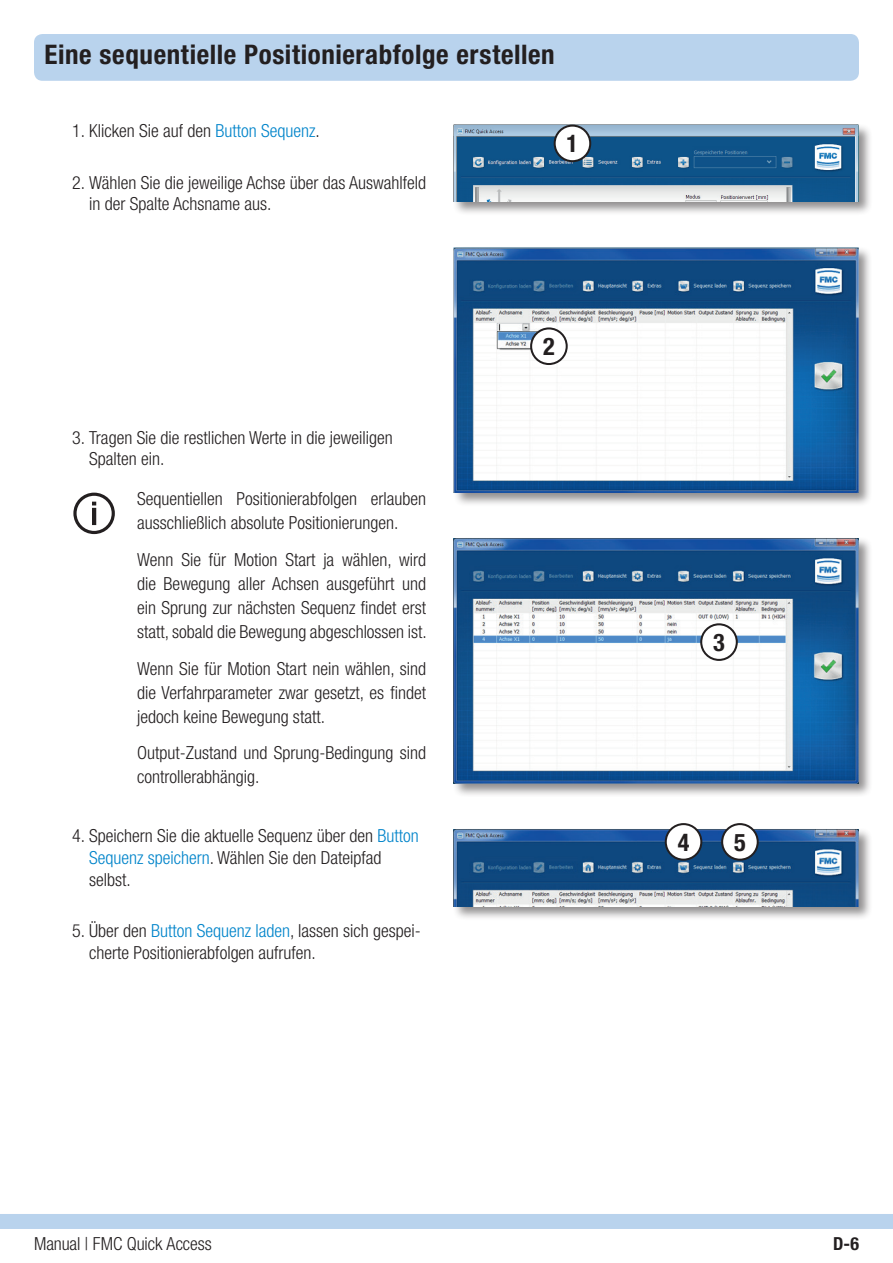
<style>
.page{position:relative;width:893px;height:1263px;background:#fff}
.page>*{position:absolute;margin:0;border:0;box-sizing:border-box;transform-origin:0 0}
.t1{font:700 condensed 27px "Helvetica Neue LT Pro";letter-spacing:.025em;color:#231f20}
.t2{font:700 condensed 24.3px "Helvetica Neue LT Pro";color:#231f20}
.t3{font:300 condensed 18px/24px "Helvetica Neue LT Pro";color:#231f20}
.t4{font:700 condensed 18px "Helvetica Neue LT Pro";color:#231f20}
.s1{color:#0084ca}
</style>
<div class="page">
<div style="left:0;top:1214px;width:893px;height:15px;background:#b9d3ed"></div>
<div style="left:452px;top:246px;width:421px;height:261px;background:#231f20;opacity:.5"></div>
<img style="left:454px;top:247px;width:405px;height:245px">
<div style="left:34px;top:34px;width:825px;height:47px;background:#b9d3ed;border-radius:9px"></div>
<div style="left:452px;top:123px;width:421px;height:93px;background:#231f20;opacity:.5"></div>
<img style="left:454px;top:125px;width:405px;height:76px">
<div style="left:531px;top:328px;width:36px;height:36px;background:#fff;border-radius:50%"></div>
<div style="left:530px;top:327px;width:38px;height:38px;border:2px solid #231f20;border-radius:50%"></div>
<div style="left:555px;top:126px;width:35px;height:35px;background:#fff;border-radius:50%"></div>
<div style="left:554px;top:125px;width:37px;height:37px;border:2px solid #231f20;border-radius:50%"></div>
<div style="left:452px;top:536px;width:421px;height:262px;background:#231f20;opacity:.5"></div>
<img style="left:454px;top:538px;width:405px;height:245px">
<div style="left:452px;top:827px;width:421px;height:93px;background:#231f20;opacity:.5"></div>
<img style="left:454px;top:829px;width:405px;height:77px">
<div style="left:701px;top:624px;width:36px;height:36px;background:#fff;border-radius:50%"></div>
<div style="left:700px;top:623px;width:38px;height:38px;border:2px solid #231f20;border-radius:50%"></div>
<div style="left:722px;top:824px;width:36px;height:36px;background:#fff;border-radius:50%"></div>
<div style="left:721px;top:823px;width:38px;height:38px;border:2px solid #231f20;border-radius:50%"></div>
<div style="left:666px;top:824px;width:35px;height:36px;background:#fff;border-radius:50%"></div>
<div style="left:665px;top:823px;width:37px;height:38px;border:2px solid #231f20;border-radius:50%"></div>
<div style="left:73px;top:493px;width:42px;height:41px;border:3px solid #231f20;border-radius:50%"></div>
<hr style="left:92px;top:508px;width:4px;height:17px;background:#231f20">
<svg style="left:92px;top:502px;width:4px;height:3px"></svg>
<h1 class="t1" style="left:45px;top:38px;width:512px">Eine sequentielle Positionierabfolge erstellen</h1>
<p class="t3" style="left:72px;top:119px;width:249px">1. Klicken Sie auf den <span class="s1">Button Sequenz</span>.</p>
<p class="t3" style="left:89px;top:172px;width:338px;line-height:21.6px;text-indent:-17px">2. Wählen Sie die jeweilige Achse über das Auswahlfeld in der Spalte Achsname aus.</p>
<h2 class="t2" style="left:567px;top:129px;width:13px">1</h2>
<p class="t3" style="left:89px;top:426px;width:305px;line-height:21.6px;text-indent:-17px">3. Tragen Sie die restlichen Werte in die jeweiligen<br>Spalten ein.</p>
<p class="t3" style="left:137px;top:487px;width:290px">Sequentiellen Positionierabfolgen erlauben ausschließlich absolute Positionierungen.</p>
<p class="t3" style="left:137px;top:547px;width:291px;text-align:justify">Wenn Sie für Motion Start ja wählen, wird die Bewegung aller Achsen ausgeführt und ein Sprung zur nächsten Sequenz findet erst statt, sobald die Bewegung abgeschlossen ist.</p>
<p class="t3" style="left:137px;top:656px;width:290px;text-align:justify">Wenn Sie für Motion Start nein wählen, sind die Verfahrparameter zwar gesetzt, es findet jedoch keine Bewegung statt.</p>
<p class="t3" style="left:137px;top:741px;width:290px">Output-Zustand und Sprung-Bedingung sind controllerabhängig.</p>
<p class="t3" style="left:89px;top:825px;width:331px;line-height:21.6px;text-indent:-17px">4. Speichern Sie die aktuelle Sequenz über den <span class="s1">Button<br>Sequenz speichern</span>. Wählen Sie den Dateipfad selbst.</p>
<p class="t3" style="left:89px;top:920px;width:333px;line-height:21.6px;text-indent:-17px">5. Über den <span class="s1">Button Sequenz laden</span>, lassen sich gespei&shy;cherte Positionierabfolgen aufrufen.</p>
<h2 class="t2" style="left:543px;top:332px;width:13px">2</h2>
<h2 class="t2" style="left:713px;top:628px;width:13px">3</h2>
<h2 class="t2" style="left:678px;top:827px;width:13px">4</h2>
<h2 class="t2" style="left:734px;top:827px;width:13px">5</h2>
<p class="t3" style="left:34px;top:1232px;width:179px">Manual | FMC Quick Access</p>
<p class="t4" style="left:833px;top:1233px;width:27px">D-6</p>
</div>
